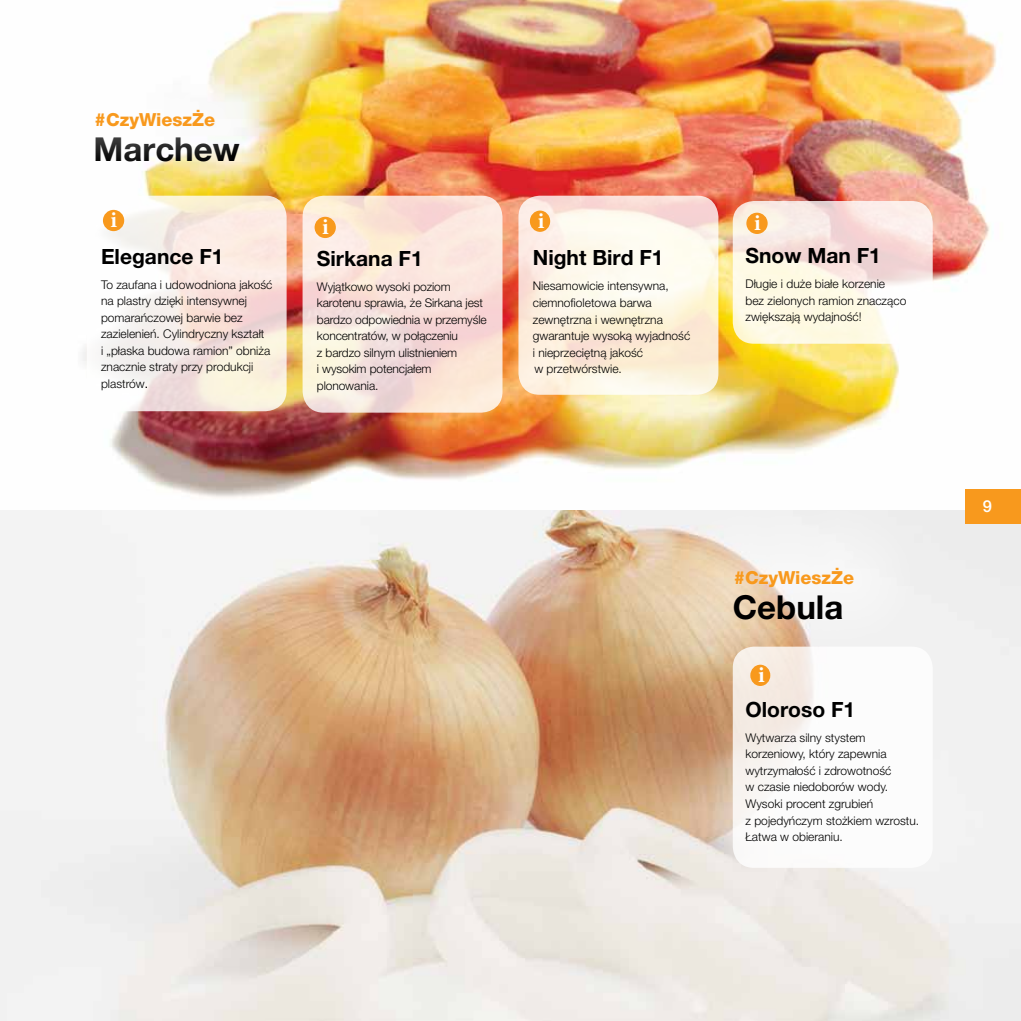
<style>
.page{position:relative;width:1021px;height:1021px;background:#fff}
.page>*{position:absolute;margin:0;border:0;box-sizing:border-box;transform-origin:0 0}
.t1{font:700 33px "Helvetica Neue LT Pro";color:#000}
.t2{font:700 22.5px "Minion Pro";color:#fff}
.t3{font:700 21px "Helvetica Neue LT Pro";color:#000}
.t4{font:800 18px "Helvetica Neue LT Pro";color:#f8991d}
.t5{font:500 16.5px "Helvetica Neue LT Pro";color:#fff}
.t6{font:300 12px/16.5px "Helvetica Neue LT Pro";color:#000}
.s1{font-weight:400}
</style>
<div class="page">
<img style="left:0;top:0;width:1020px;height:1020px">
<svg style="left:732px;top:646px;width:200px;height:221px"></svg>
<div style="left:751px;top:665px;width:18px;height:20px;background:#f8991d;border-radius:50%"></div>
<div style="left:750px;top:664px;width:20px;height:22px;border:2px solid #f8991d;border-radius:50%"></div>
<svg style="left:87px;top:196px;width:199px;height:215px"></svg>
<div style="left:104px;top:211px;width:19px;height:19px;background:#f8991d;border-radius:50%"></div>
<div style="left:103px;top:210px;width:21px;height:21px;border:2px solid #f8991d;border-radius:50%"></div>
<svg style="left:302px;top:196px;width:200px;height:216px;background:#f8e3da"></svg>
<div style="left:315px;top:217px;width:20px;height:20px;background:#f8991d;border-radius:50%"></div>
<div style="left:314px;top:217px;width:22px;height:21px;border:2px solid #f8991d;border-radius:50%"></div>
<svg style="left:518px;top:196px;width:200px;height:199px"></svg>
<div style="left:530px;top:211px;width:19px;height:20px;background:#f8991d;border-radius:50%"></div>
<div style="left:530px;top:210px;width:20px;height:22px;border:2px solid #f8991d;border-radius:50%"></div>
<svg style="left:732px;top:201px;width:200px;height:143px;background:#faeee3"></svg>
<div style="left:747px;top:213px;width:20px;height:20px;background:#f8991d;border-radius:50%"></div>
<div style="left:746px;top:213px;width:21px;height:21px;border:2px solid #f8991d;border-radius:50%"></div>
<div style="left:965px;top:489px;width:55px;height:34px;background:#f8991d"></div>
<div style="left:58px;top:71px;width:194px;height:96px;background:#fff"></div>
<svg style="left:671px;top:503px;width:246px;height:148px;fill:#f1f1f1"></svg>
<h3 class="t4" style="left:95px;top:108px;width:122px">#CzyWieszŻe</h3>
<h1 class="t1" style="left:94px;top:129px;width:148px">Marchew</h1>
<h2 class="t2" style="left:111px;top:204px;width:8px">i</h2>
<h3 class="t3" style="left:101px;top:243px;width:124px">Elegance F1</h3>
<p class="t6" style="left:101px;top:276px;width:173px">To zaufana i udowodniona jakość na plastry dzięki intensywnej pomarańczowej barwie bez zazielenień. Cylindryczny kształt<br>i „płaska budowa ramion” obniża znacznie straty przy produkcji plastrów<span class="s1">.</span></p>
<h2 class="t2" style="left:322px;top:211px;width:8px">i</h2>
<h3 class="t3" style="left:317px;top:245px;width:107px">Sirkana F1</h3>
<p class="t6" style="left:317px;top:278px;width:171px">Wyjątkowo wysoki poziom karotenu sprawia, że Sirkana jest bardzo odpowiednia w przemyśle koncentratów, w połączeniu<br>z bardzo silnym ulistnieniem<br>i wysokim potencjałem plonowania.</p>
<h2 class="t2" style="left:537px;top:205px;width:8px">i</h2>
<h3 class="t3" style="left:533px;top:245px;width:132px">Night Bird F1</h3>
<p class="t6" style="left:533px;top:278px;width:159px">Niesamowicie intensywna, ciemnofioletowa barwa zewnętrzna i wewnętrzna gwarantuje wysoką wyjadność i nieprzeciętną jakość<br>w przetwórstwie.</p>
<h2 class="t2" style="left:754px;top:207px;width:8px">i</h2>
<h3 class="t3" style="left:745px;top:242px;width:137px">Snow Man F1</h3>
<p class="t6" style="left:745px;top:275px;width:162px">Długie i duże białe korzenie bez zielonych ramion znacząco zwiększają wydajność!</p>
<h3 class="t4" style="left:733px;top:567px;width:122px">#CzyWieszŻe</h3>
<h1 class="t1" style="left:732px;top:587px;width:112px">Cebula</h1>
<h1 class="t1" style="left:745px;top:578px;width:112px">Cebula</h1>
<h2 class="t2" style="left:758px;top:658px;width:8px">i</h2>
<h3 class="t3" style="left:745px;top:696px;width:111px">Oloroso F1</h3>
<p class="t6" style="left:745px;top:729px;width:175px">Wytwarza silny stystem korzeniowy, który zapewnia wytrzymałość i zdrowotność<br>w czasie niedoborów wody.<br>Wysoki procent zgrubień<br>z pojedyńczym stożkiem wzrostu.<br>Łatwa w obieraniu.</p>
<h3 class="t5" style="left:982px;top:496px;width:11px">9</h3>
</div>
